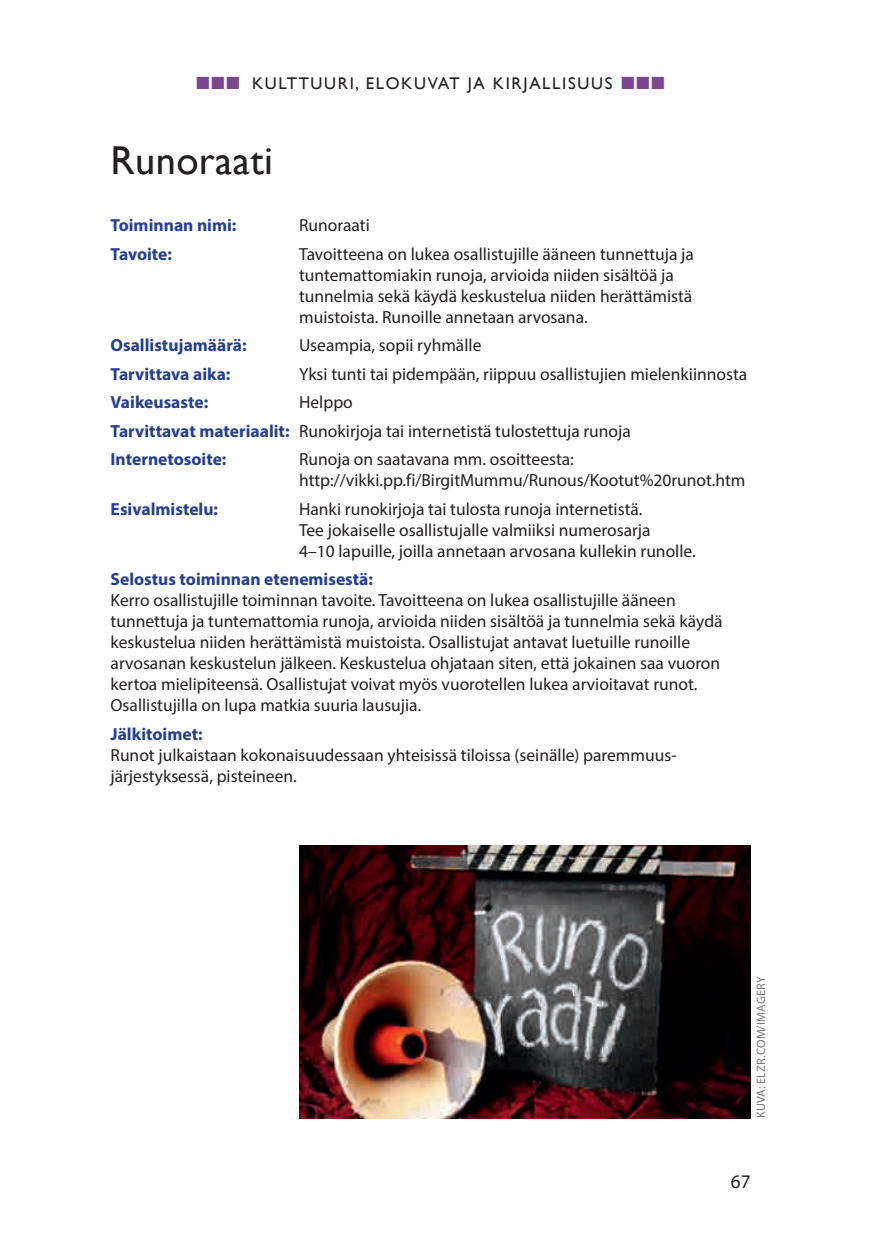
<style>
.page{position:relative;width:876px;height:1244px;background:#fff}
.page>*{position:absolute;margin:0;border:0;box-sizing:border-box;transform-origin:0 0}
.t1{font:40.25px "Gill Sans";letter-spacing:.01em;color:#231f20}
.t2{font:19.25px "Myriad Pro";color:#231f20}
.t3{font:17.5px/21px "Myriad Pro";color:#231f20}
.t4{font:700 17.5px "Myriad Pro";color:#253f8e}
.t5{font:16.8px "Gill Sans";letter-spacing:.1em;color:#231f20}
.t6{font:12.25px "Myriad Pro";letter-spacing:.02em;color:#76787b}
.s1{font-weight:700;color:#253f8e}
</style>
<div class="page">
<img style="left:300px;top:845px;width:451px;height:272px">
<p class="t5" style="left:252px;top:73px;width:126px">KULTTUURI, ELOK</p>
<p class="t5" style="left:414px;top:73px;width:90px">UVAT JA KIR</p>
<p class="t5" style="left:523px;top:73px;width:17px">JALLIS</p>
<p class="t5" style="left:578px;top:73px;width:35px">UUS</p>
<h1 class="t1" style="left:111px;top:137px;width:164px">RUNORAATI</h1>
<p class="t4" style="left:111px;top:214px;width:127px">Toiminnan nimi:</p>
<p class="t3" style="left:299px;top:215px;width:72px">Runoraati</p>
<p class="t4" style="left:111px;top:242px;width:63px">Tavoite:</p>
<p class="t3" style="left:299px;top:243px;width:396px">Tavoitteena on lukea osallistujille ääneen tunnettuja ja tuntemattomiakin runoja, arvioida niiden sisältöä ja tunnelmia sekä käydä keskustelua niiden herättämistä muistoista. Runoille annetaan arvosana.</p>
<p class="t4" style="left:111px;top:334px;width:138px">Osallistujamäärä:</p>
<p class="t3" style="left:299px;top:335px;width:184px">Useampia, sopii ryhmälle</p>
<p class="t4" style="left:111px;top:362px;width:121px">Tarvittava aika:</p>
<p class="t3" style="left:299px;top:363px;width:450px">Yksi tunti tai pidempään, riippuu osallistujien mielenkiinnosta</p>
<p class="t4" style="left:111px;top:391px;width:99px">Vaikeusaste:</p>
<p class="t3" style="left:111px;top:388px;width:522px;line-height:28.3px;text-indent:189px">Helppo<br><span class="s1">Tarvittavat materiaalit:</span> Runokirjoja tai internetistä tulostettuja runoja<br><span class="s1">Internetosoite:</span></p>
<p class="t3" style="left:299px;top:448px;width:448px">Runoja on saatavana mm. osoitteesta: http://vikki.pp.fi/BirgitMummu/Runous/Kootut%20runot.htm</p>
<p class="t4" style="left:111px;top:497px;width:109px">Esivalmistelu:</p>
<p class="t3" style="left:299px;top:498px;width:398px">Hanki runokirjoja tai tulosta runoja internetistä.<br>Tee jokaiselle osallistujalle valmiiksi numerosarja<br>4–10 lapuille, joilla annetaan arvosana kullekin runolle.</p>
<p class="t4" style="left:111px;top:568px;width:264px">Selostus toiminnan etenemisestä:</p>
<p class="t3" style="left:111px;top:589px;width:614px">Kerro osallistujille toiminnan tavoite. Tavoitteena on lukea osallistujille ääneen tunnettuja ja tuntemattomia runoja, arvioida niiden sisältöä ja tunnelmia sekä käydä keskustelua niiden herättämistä muistoista. Osallistujat antavat luetuille runoille arvosanan keskustelun jälkeen. Keskustelua ohjataan siten, että jokainen saa vuoron kertoa mielipiteensä. Osallistujat voivat myös vuorotellen lukea arvioitavat runot.<br>Osallistujilla on lupa matkia suuria lausujia.</p>
<p class="t4" style="left:111px;top:722px;width:94px">Jälkitoimet:</p>
<p class="t3" style="left:111px;top:744px;width:568px">Runot julkaistaan kokonaisuudessaan yhteisissä tiloissa (seinälle) paremmuus&shy;järjestyksessä, pisteineen.</p>
<p class="t6" style="left:753px;top:1117px;width:142px;rotate:-90deg">Kuva: Elzr.com/Imagery</p>
<p class="t2" style="left:731px;top:1169px;width:21px">67</p>
</div>
